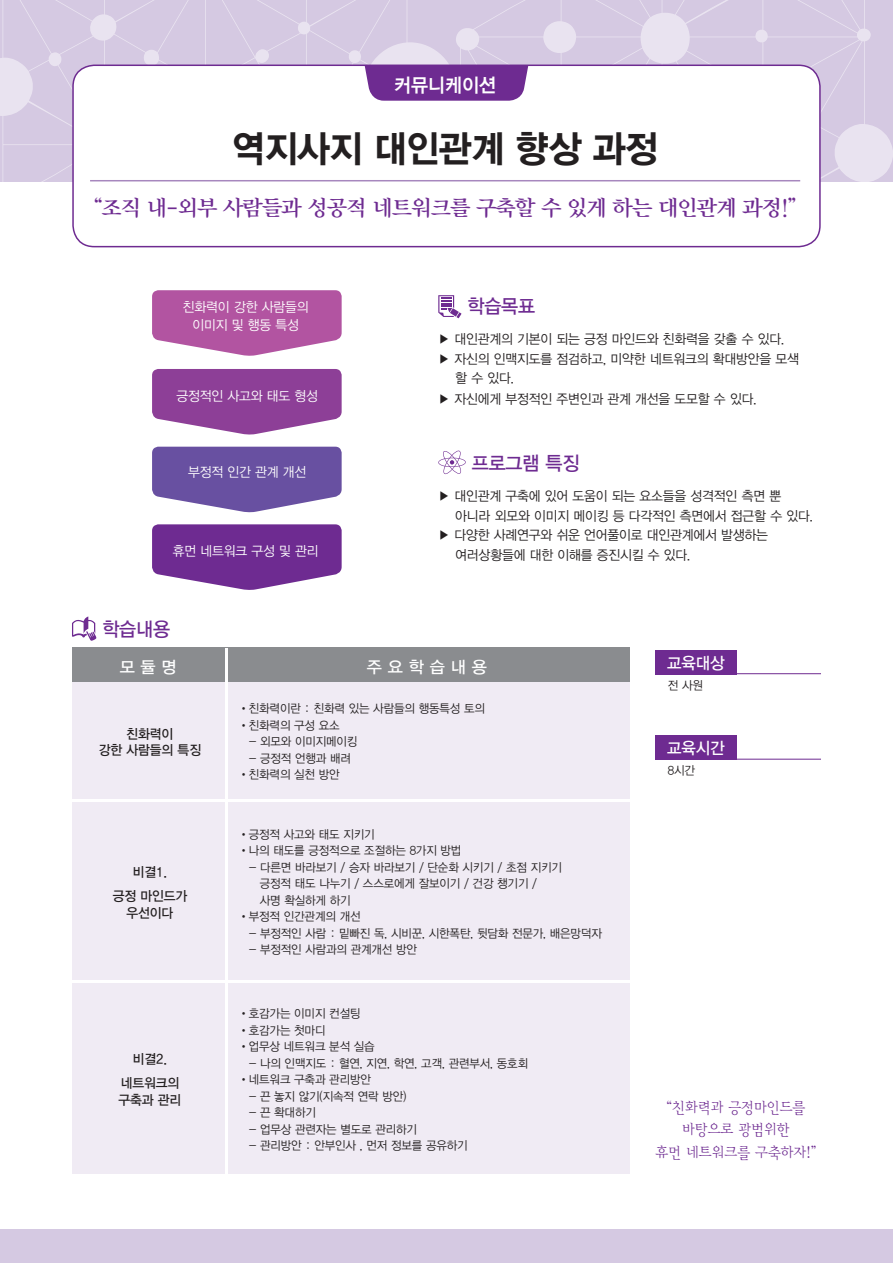
<style>
.page{position:relative;width:893px;height:1263px;background:#fff}
.page>*{position:absolute;margin:0;border:0;box-sizing:border-box;transform-origin:0 0}
.t1{font:37.5px "YDVYGO35";letter-spacing:-.01em;color:#231f20;scale:.95 1}
.t2{font:21px "YDVC Mjo L";letter-spacing:-.075em;color:#6e2b91}
.t3{font:19.5px "YDVYGO33";letter-spacing:-.01em;color:#6e2b91;scale:.95 1}
.t4{font:19.5px "YDIYGO340";color:#fff;scale:.95 1}
.t5{font:16.5px "YDIYGO330";letter-spacing:-.01em;color:#fff}
.t6{font:16.5px "YDIYGO330";letter-spacing:-.01em;color:#fff;scale:.95 1}
.t7{font:15px "YDVY Mj O22";color:#6e2b91;scale:.95 1}
.t8{font:13.5px "YDVYGO32";letter-spacing:-.01em;color:#231f20;scale:.95 1}
.t9{font:13.5px "YDVYGO32";letter-spacing:-.01em;color:#fff;scale:.95 1}
.t10{font:13.5px "YDVYGO33";letter-spacing:-.01em;color:#231f20;scale:.95 1}
.t11{font:12px "YDVYGO32";letter-spacing:-.01em;color:#231f20;scale:.95 1}
</style>
<div class="page">
<svg style="left:1px;top:0;width:410px;height:248px;background:#dbd1e6"></svg>
<svg style="left:411px;top:0;width:482px;height:319px"></svg>
<div style="left:0;top:1229px;width:893px;height:34px;background:#d5c9e2"></div>
<svg style="left:0;top:0;width:1px;height:182px"></svg>
<div style="left:73px;top:65px;width:747px;height:182px;background:#fff;border-radius:21px"></div>
<div style="left:72px;top:65px;width:749px;height:182px;border:2px solid #6e2b91;border-radius:21px"></div>
<svg style="left:365px;top:66px;width:163px;height:35px;background:#763797"></svg>
<svg style="left:438px;top:295px;width:23px;height:23px"></svg>
<svg style="left:438px;top:451px;width:28px;height:23px"></svg>
<div style="left:655px;top:650px;width:82px;height:24px;background:#6e2b91"></div>
<div style="left:655px;top:735px;width:82px;height:24px;background:#6e2b91"></div>
<hr style="left:655px;top:673px;width:166px;height:1px;background:#6e2b91">
<hr style="left:655px;top:759px;width:166px;height:1px;background:#6e2b91">
<div style="left:72px;top:676px;width:557px;height:497px;background:#f0ebf4"></div>
<div style="left:72px;top:648px;width:557px;height:34px;background:#8a8c8f"></div>
<hr style="left:72px;top:799px;width:557px;height:3px;background:#fff">
<hr style="left:72px;top:980px;width:557px;height:3px;background:#fff">
<hr style="left:225px;top:648px;width:3px;height:525px;background:#fff">
<svg style="left:72px;top:616px;width:24px;height:25px"></svg>
<svg style="left:152px;top:290px;width:190px;height:66px;background:#bc6aad"></svg>
<svg style="left:152px;top:369px;width:190px;height:66px;background:#9c58a4"></svg>
<svg style="left:152px;top:447px;width:190px;height:66px;background:#7c68ad"></svg>
<svg style="left:152px;top:524px;width:190px;height:66px;background:#81479f"></svg>
<hr style="left:90px;top:180px;width:710px;height:1px;background:#a787be">
<p class="t4" style="left:394px;top:74px;width:109px">커뮤니케이션</p>
<p class="t1" style="left:232px;top:123px;width:450px">역지사지 대인관계 향상 과정</p>
<p class="t2" style="left:94px;top:193px;width:703px">“조직 내-외부 사람들과 성공적 네트워크를 구축할 수 있게 하는 대인관계 과정!”</p>
<p class="t9" style="left:183px;top:297px;width:134px">친화력이 강한 사람들의</p>
<p class="t9" style="left:192px;top:315px;width:114px">이미지 및 행동 특성</p>
<p class="t9" style="left:176px;top:387px;width:151px">긍정적인 사고와 태도 형성</p>
<p class="t9" style="left:188px;top:463px;width:126px">부정적 인간 관계 개선</p>
<p class="t9" style="left:173px;top:542px;width:155px">휴먼 네트워크 구성 및 관리</p>
<p class="t3" style="left:102px;top:616px;width:73px">학습내용</p>
<p class="t3" style="left:467px;top:293px;width:73px">학습목표</p>
<p class="t8" style="left:438px;top:330px;width:366px">▶ 대인관계의 기본이 되는 긍정 마인드와 친화력을 갖출 수 있다.</p>
<p class="t8" style="left:438px;top:350px;width:381px">▶ 자신의 인맥지도를 점검하고, 미약한 네트워크의 확대방안을 모색</p>
<p class="t8" style="left:455px;top:369px;width:63px">할 수 있다.</p>
<p class="t8" style="left:438px;top:390px;width:337px">▶ 자신에게 부정적인 주변인과 관계 개선을 도모할 수 있다.</p>
<p class="t3" style="left:472px;top:450px;width:115px">프로그램 특징</p>
<p class="t8" style="left:438px;top:487px;width:362px">▶ 대인관계 구축에 있어 도움이 되는 요소들을 성격적인 측면 뿐</p>
<p class="t8" style="left:455px;top:507px;width:378px">아니라 외모와 이미지 메이킹 등 다각적인 측면에서 접근할 수 있다.</p>
<p class="t8" style="left:438px;top:526px;width:349px">▶ 다양한 사례연구와 쉬운 언어풀이로 대인관계에서 발생하는</p>
<p class="t8" style="left:455px;top:546px;width:249px">여러상황들에 대한 이해를 증진시킬 수 있다.</p>
<p class="t5" style="left:120px;top:658px;width:59px">모 듈 명</p>
<p class="t5" style="left:367px;top:658px;width:121px">주 요 학 습 내 용</p>
<p class="t10" style="left:127px;top:724px;width:51px">친화력이</p>
<p class="t10" style="left:99px;top:741px;width:109px">강한 사람들의 특징</p>
<p class="t10" style="left:133px;top:863px;width:37px">비결1.</p>
<p class="t10" style="left:113px;top:887px;width:80px">긍정 마인드가</p>
<p class="t10" style="left:127px;top:903px;width:51px">우선이다</p>
<p class="t10" style="left:133px;top:1050px;width:37px">비결2.</p>
<p class="t10" style="left:121px;top:1074px;width:63px">네트워크의</p>
<p class="t10" style="left:119px;top:1091px;width:68px">구축과 관리</p>
<p class="t11" style="left:239px;top:700px;width:261px">•친화력이란 : 친화력 있는 사람들의 행동특성 토의</p>
<p class="t11" style="left:239px;top:717px;width:108px">•친화력의 구성 요소</p>
<p class="t11" style="left:249px;top:733px;width:115px">- 외모와 이미지메이킹</p>
<p class="t11" style="left:249px;top:750px;width:109px">- 긍정적 언행과 배려</p>
<p class="t11" style="left:239px;top:766px;width:108px">•친화력의 실천 방안</p>
<p class="t11" style="left:239px;top:826px;width:145px">•긍정적 사고와 태도 지키기</p>
<p class="t11" style="left:239px;top:843px;width:236px">•나의 태도를 긍정적으로 조절하는 8가지 방법</p>
<p class="t11" style="left:249px;top:859px;width:331px">- 다른면 바라보기 / 승자 바라보기 / 단순화 시키기 / 초점 지키기</p>
<p class="t11" style="left:260px;top:876px;width:293px">긍정적 태도 나누기 / 스스로에게 잘보이기 / 건강 챙기기 /</p>
<p class="t11" style="left:260px;top:892px;width:97px">사명 확실하게 하기</p>
<p class="t11" style="left:239px;top:909px;width:130px">•부정적 인간관계의 개선</p>
<p class="t11" style="left:249px;top:925px;width:373px">- 부정적인 사람 : 밑빠진 독, 시비꾼, 시한폭탄, 뒷담화 전문가, 배은망덕자</p>
<p class="t11" style="left:249px;top:942px;width:178px">- 부정적인 사람과의 관계개선 방안</p>
<p class="t11" style="left:239px;top:1005px;width:130px">•호감가는 이미지 컨설팅</p>
<p class="t11" style="left:239px;top:1022px;width:93px">•호감가는 첫마디</p>
<p class="t11" style="left:239px;top:1038px;width:145px">•업무상 네트워크 분석 실습</p>
<p class="t11" style="left:249px;top:1055px;width:295px">- 나의 인맥지도 : 혈연, 지연, 학연, 고객, 관련부서, 동호회</p>
<p class="t11" style="left:239px;top:1071px;width:141px">•네트워크 구축과 관리방안</p>
<p class="t11" style="left:249px;top:1088px;width:167px">- 끈 놓지 않기(지속적 연락 방안)</p>
<p class="t11" style="left:249px;top:1104px;width:72px">- 끈 확대하기</p>
<p class="t11" style="left:249px;top:1121px;width:178px">- 업무상 관련자는 별도로 관리하기</p>
<p class="t11" style="left:249px;top:1137px;width:232px">- 관리방안 : 안부인사 , 먼저 정보를 공유하기</p>
<p class="t6" style="left:667px;top:653px;width:62px">교육대상</p>
<p class="t11" style="left:668px;top:677px;width:38px">전 사원</p>
<p class="t6" style="left:667px;top:739px;width:62px">교육시간</p>
<p class="t11" style="left:668px;top:763px;width:30px">8시간</p>
<p class="t7" style="left:666px;top:1097px;width:148px">“친화력과 긍정마인드를</p>
<p class="t7" style="left:682px;top:1119px;width:115px">바탕으로 광범위한</p>
<p class="t7" style="left:655px;top:1142px;width:171px">휴먼 네트워크를 구축하자!”</p>
</div>
